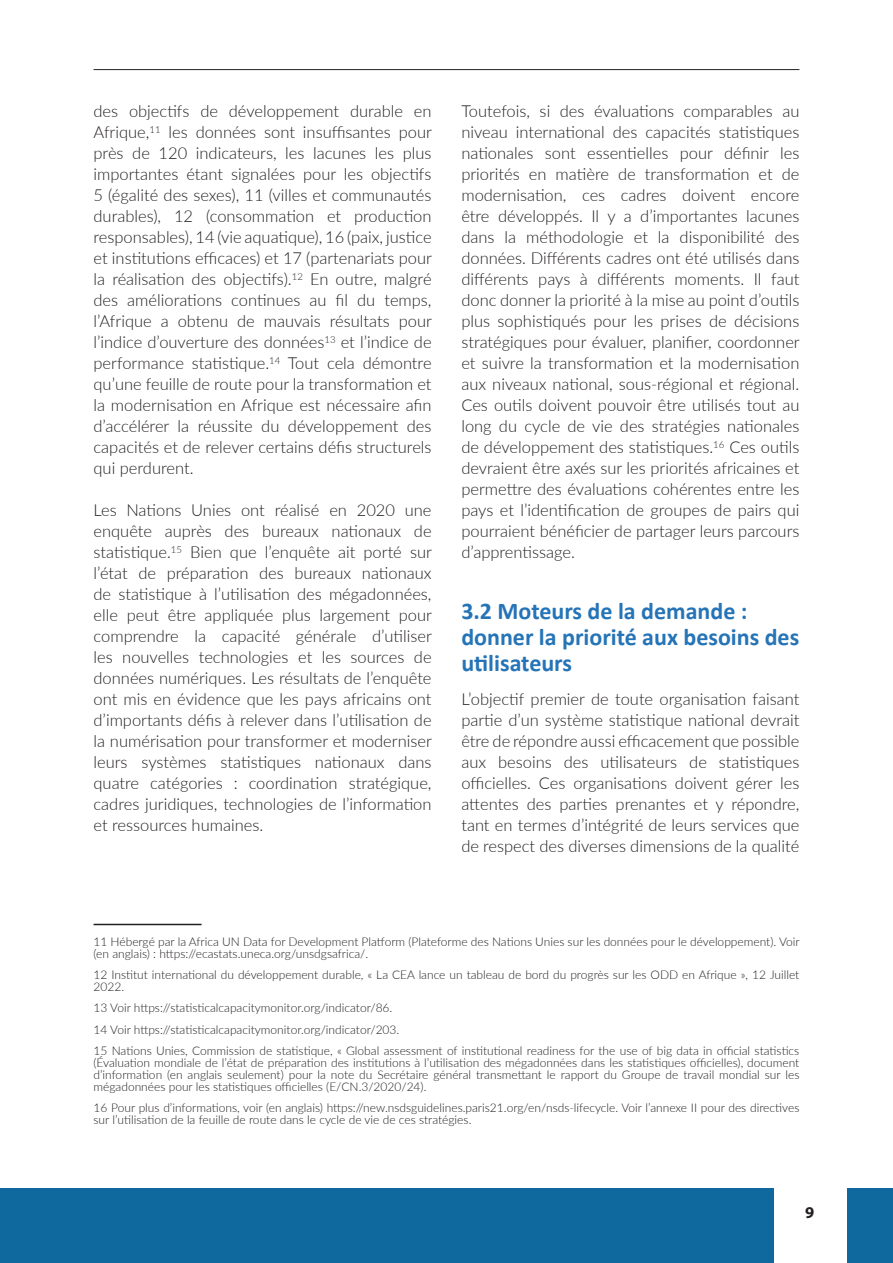
<style>
.page{position:relative;width:893px;height:1263px;background:#fff}
.page>*{position:absolute;margin:0;border:0;box-sizing:border-box;transform-origin:0 0}
.t1{font:700 24px/26px "Calibri";color:#2574b7}
.t2{font:300 16.5px/21px "Lato";color:#231f20;text-align:justify}
.t3{font:700 16.5px "Myriad Pro";color:#231f20}
.t4{font:300 12px/12px "Lato";color:#231f20}
</style>
<div class="page">
<hr style="left:94px;top:69px;width:705px;height:1px;background:#231f20">
<div style="left:0;top:1188px;width:893px;height:75px;background:#10699e"></div>
<div style="left:775px;top:1169px;width:72px;height:94px;background:#fff"></div>
<hr style="left:94px;top:924px;width:108px;height:1px;background:#231f20">
<p class="t2" style="left:94px;top:100px;width:340px">des objectifs de développement durable en Afrique,<sup>11</sup> les données sont insuffisantes pour près de 120 indicateurs, les lacunes les plus importantes étant signalées pour les objectifs 5 (égalité des sexes), 11 (villes et communautés durables), 12 (consommation et production responsables), 14 (vie aquatique), 16 (paix, justice et institutions efficaces) et 17 (partenariats pour la réalisation des objectifs).<sup>12</sup> En outre, malgré des améliorations continues au fil du temps, l’Afrique a obtenu de mauvais résultats pour l’indice d’ouverture des données<sup>13</sup> et l’indice de performance statistique.<sup>14</sup> Tout cela démontre qu’une feuille de route pour la transformation et la modernisation en Afrique est nécessaire afin d’accélérer la réussite du développement des capacités et de relever certains défis structurels qui perdurent.</p>
<p class="t2" style="left:94px;top:499px;width:340px">Les Nations Unies ont réalisé en 2020 une enquête auprès des bureaux nationaux de statistique.<sup>15</sup> Bien que l’enquête ait porté sur l’état de préparation des bureaux nationaux de statistique à l’utilisation des mégadonnées, elle peut être appliquée plus largement pour comprendre la capacité générale d’utiliser les nouvelles technologies et les sources de données numériques. Les résultats de l’enquête ont mis en évidence que les pays africains ont d’importants défis à relever dans l’utilisation de la numérisation pour transformer et moderniser leurs systèmes statistiques nationaux dans quatre catégories : coordination stratégique, cadres juridiques, technologies de l’information et ressources humaines.</p>
<p class="t2" style="left:461px;top:100px;width:340px">Toutefois, si des évaluations comparables au niveau international des capacités statistiques nationales sont essentielles pour définir les priorités en matière de transformation et de modernisation, ces cadres doivent encore être développés. Il y a d’importantes lacunes dans la méthodologie et la disponibilité des données. Différents cadres ont été utilisés dans différents pays à différents moments. Il faut donc donner la priorité à la mise au point d’outils plus sophistiqués pour les prises de décisions stratégiques pour évaluer, planifier, coordonner et suivre la transformation et la modernisation aux niveaux national, sous-régional et régional.<br>Ces outils doivent pouvoir être utilisés tout au long du cycle de vie des stratégies nationales de développement des statistiques.<sup>16</sup> Ces outils devraient être axés sur les priorités africaines et permettre des évaluations cohérentes entre les pays et l’identification de groupes de pairs qui pourraient bénéficier de partager leurs parcours d’apprentissage.</p>
<h1 class="t1" style="left:461px;top:597px;width:339px">3.2 Moteurs de la demande : donner la priorité aux besoins des utilisateurs</h1>
<p class="t2" style="left:461px;top:688px;width:340px">L’objectif premier de toute organisation faisant partie d’un système statistique national devrait être de répondre aussi efficacement que possible aux besoins des utilisateurs de statistiques officielles. Ces organisations doivent gérer les attentes des parties prenantes et y répondre, tant en termes d’intégrité de leurs services que de respect des diverses dimensions de la qualité</p>
<p class="t4" style="left:94px;top:935px;width:708px">11 Hébergé par la Africa UN Data for Development Platform (Plateforme des Nations Unies sur les données pour le développement). Voir (en anglais) : https://ecastats.uneca.org/unsdgsafrica/.</p>
<p class="t4" style="left:94px;top:968px;width:707px">12 Institut international du développement durable, « La CEA lance un tableau de bord du progrès sur les ODD en Afrique », 12 Juillet<br>2022.</p>
<p class="t4" style="left:94px;top:997px;width:707px;line-height:21.3px">13 Voir https://statisticalcapacitymonitor.org/indicator/86.<br>14 Voir https://statisticalcapacitymonitor.org/indicator/203.<br>15 Nations Unies, Commission de statistique, « Global assessment of institutional readiness for the use of big data in official statistics</p>
<p class="t4" style="left:94px;top:1056px;width:707px;text-align:justify">(Évaluation mondiale de l’état de préparation des institutions à l’utilisation des mégadonnées dans les statistiques officielles), document d’information (en anglais seulement) pour la note du Secrétaire général transmettant le rapport du Groupe de travail mondial sur les mégadonnées pour les statistiques officielles (E/CN.3/2020/24).</p>
<p class="t4" style="left:94px;top:1101px;width:707px">16 Pour plus d’informations, voir (en anglais) https://new.nsdsguidelines.paris21.org/en/nsds-lifecycle. Voir l’annexe II pour des directives sur l’utilisation de la feuille de route dans le cycle de vie de ces stratégies.</p>
<p class="t3" style="left:805px;top:1202px;width:11px">9</p>
</div>
